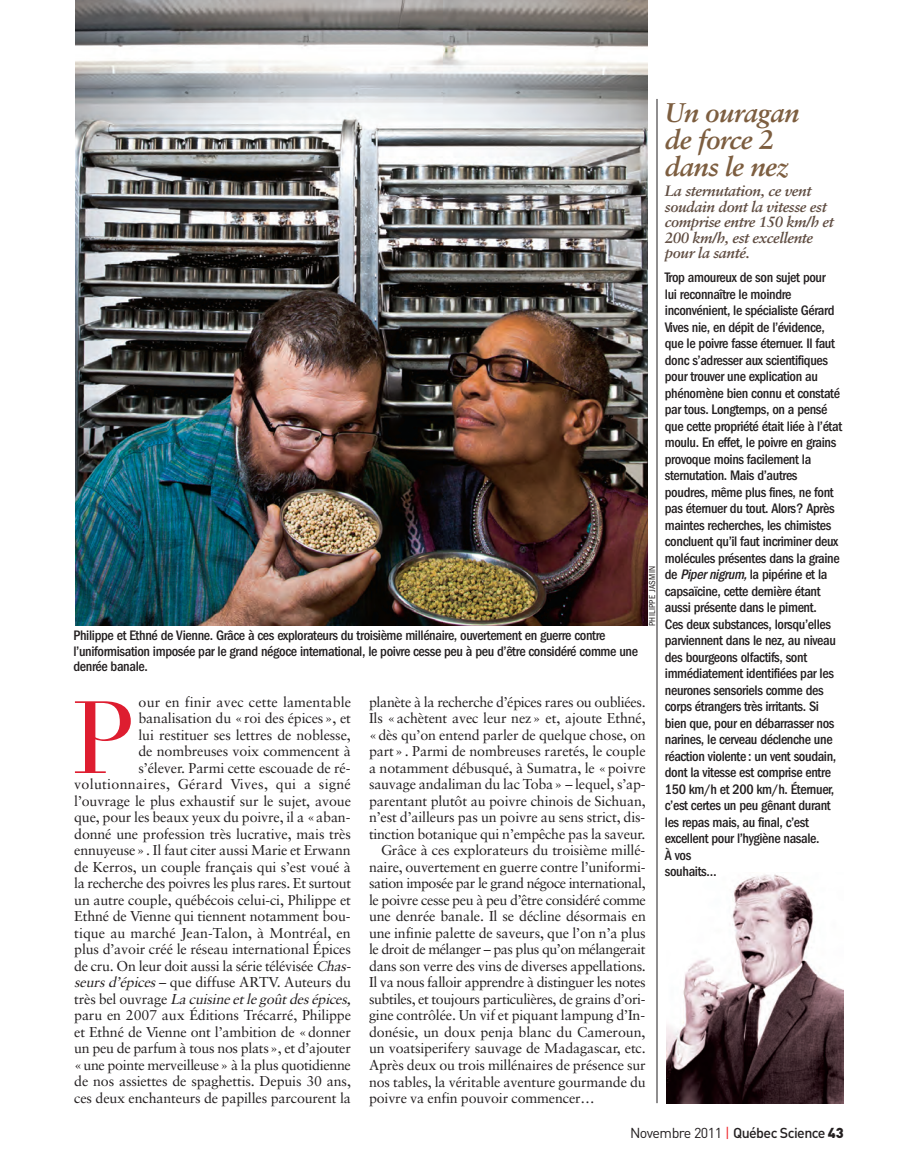
<style>
.page{position:relative;width:918px;height:1175px;background:#fff}
.page>*{position:absolute;margin:0;border:0;box-sizing:border-box;transform-origin:0 0}
.t1{font:101.7px "Bauer Bodoni";color:#de1d30}
.t2{font:italic 700 27px/27px "Sabon";letter-spacing:-.025em;color:#7d5e40}
.t3{font:italic 700 15px/15.5px "Sabon";letter-spacing:-.025em;color:#604d42}
.t4{font:14.25px/16.5px "Sabon";letter-spacing:-.01em;color:#231f20;text-align:right}
.t5{font:500 condensed 14.25px/16.5px "Franklin Gothic";letter-spacing:-.025em;color:#231f20}
.t6{font:14.25px "Sabon";letter-spacing:-.035em;color:#231f20}
.t7{font:14.25px "Sabon";letter-spacing:-.03em;color:#231f20}
.t8{font:500 14.25px "DIN";letter-spacing:-.04em;color:#231f20}
.t9{font:condensed 9px "Franklin Gothic";letter-spacing:.025em;color:#231f20}
.s1{font-style:italic}
.s2{font-family:"Utility";font-weight:900;font-size:9px;color:#fff}
.s3{font-weight:400}
.s4{font-weight:400;color:#ee1d23}
.s5{font-weight:900}
</style>
<div class="page">
<img style="left:666px;top:874px;width:177px;height:229px">
<hr style="left:657px;top:99px;width:1px;height:1004px;background:#231f20">
<img style="left:75px;top:0;width:573px;height:625px">
<p class="t2" style="left:665px;top:101px;width:136px">Un ouragan de force 2 dans le nez</p>
<p class="t3" style="left:665px;top:184px;width:171px">La sternutation, ce vent soudain dont la vitesse est comprise entre 150 km/h et<br>200 km/h, est excellente pour la santé.</p>
<p class="t5" style="left:665px;top:270px;width:179px">Trop amoureux de son sujet pour<br>lui reconnaître le moindre inconvénient, le spécialiste Gérard<br>Vives nie, en dépit de l’évidence, que le poivre fasse éternuer. Il faut donc s’adresser aux scientifiques pour trouver une explication au phénomène bien connu et constaté par tous. Longtemps, on a pensé que cette propriété était liée à l’état moulu. En effet, le poivre en grains provoque moins facilement la sternutation. Mais d’autres poudres, même plus fines, ne font pas éternuer du tout. Alors? Après maintes recherches, les chimistes concluent qu’il faut incriminer deux molécules présentes dans la graine de <span class="s1">Pipernigrum,</span>la pipérine et la capsaïcine, cette dernière étant aussi présente dans le piment.<br>Ces deux substances, lorsqu’elles parviennent dans le nez, au niveau des bourgeons olfactifs, sont immédiatement identifiées par les neurones sensoriels comme des corps étrangers très irritants. Si bien que, pour en débarrasser nos narines, le cerveau déclenche une réaction violente : un vent soudain, dont la vitesse est comprise entre<br>150 km/h et 200 km/h. Éternuer, c’est certes un peu gênant durant les repas mais, au final, c’est excellent pour l’hygiène nasale.<br>À vos<br>souhaits…</p>
<p class="t9" style="left:649px;top:626px;width:61px;rotate:-90deg">PHILIPPE JASMIN</p>
<p class="t5" style="left:73px;top:628px;width:566px;line-height:15.8px">Philippe et Ethné de Vienne. Grâce à ces explorateurs du troisième millénaire, ouvertement en guerre contre l’uniformisation imposée par le grand négoce international, le poivre cesse peu à peu d’être considéré comme une denrée banale.</p>
<p class="t4" style="left:74px;top:694px;width:281px">our en finir avec cette lamentable<br>bana lisation du «roi des épices», et<br>lui restituer ses lettres de noblesse,<br>de nombreuses voix commencent à<br>s’élever. Parmi cette escouade de ré&shy;volutionnaires, Gérard Vives, qui a signé l’ouvrage le plus exhaustif sur le sujet, avoue que, pour les beaux yeux du poivre, il a «aban&shy;donné une profession très lucrative, mais très ennuyeuse». Il faut citer aussi Marie et Erwann de Kerros, un couple français qui s’est voué à la recherche des poivres les plus rares. Et surtout un autre couple, québécois celui-ci, Philippe et Ethné de Vienne qui tiennent notamment bou&shy;tique au marché Jean-Talon, à Montréal, en plus d’avoir créé le réseau international Épices de cru. On leur doit aussi la série télévisée <span class="s1">Chas&shy;seursd’épices</span>– que diffuse ARTV. Auteurs du t r è s b e l o u v r a g e <span class="s1">La cuisine etle goûtdesépices, </span>paru en 2007 aux Éditions Trécarré, Philippe et Ethné de Vienne ont l’ambition de «donner un peu de parfum à tous nos plats», et d’ajouter «une pointe merveilleuse» à la plus quotidienne de nos assiettes de spaghettis. Depuis 30 ans, ces deux enchanteurs de papilles parcourent la</p>
<p class="t4" style="left:369px;top:694px;width:278px">planète à la recherche d’épices rares ou oubliées.</p>
<p class="t1" style="left:73px;top:701px;width:64px">P</p>
<p class="t4" style="left:369px;top:711px;width:278px">Ils «achètent avec leur nez» et, ajoute Ethné,</p>
<p class="t4" style="left:369px;top:727px;width:278px">«dès qu’on entend parler de quelque chose, on</p>
<p class="t4" style="left:369px;top:744px;width:278px">part». Parmi de nombreuses raretés, le couple</p>
<p class="t4" style="left:369px;top:760px;width:278px">a notamment débusqué, à Sumatra, le «poivre</p>
<p class="t4" style="left:369px;top:777px;width:278px">sauvage andaliman du lac Toba» – lequel, s’ap-</p>
<p class="t4" style="left:369px;top:793px;width:278px">parentant plutôt au poivre chinois de Sichuan,</p>
<p class="t4" style="left:369px;top:810px;width:278px">n’est d’ailleurs pas un poivre au sens strict, dis-</p>
<p class="t4" style="left:369px;top:826px;width:278px">tinction botanique qui n’empêche pas la saveur.</p>
<p class="t4" style="left:381px;top:843px;width:266px">Grâce à ces explorateurs du troisième millé-</p>
<p class="t4" style="left:369px;top:859px;width:278px">naire, ouvertement en guerre contre l’uniformi-</p>
<p class="t6" style="left:369px;top:877px;width:278px">sation imposée par le grand négoce international,</p>
<p class="t4" style="left:369px;top:892px;width:278px">le poivre cesse peu à peu d’être considéré comme</p>
<p class="t4" style="left:369px;top:909px;width:278px">une denrée banale. Il se décline désormais en</p>
<p class="t4" style="left:369px;top:925px;width:278px">une infinie palette de saveurs, que l’on n’a plus</p>
<p class="t6" style="left:369px;top:943px;width:278px">le droit de mélanger – pas plus qu’on mélangerait</p>
<p class="t4" style="left:369px;top:958px;width:278px">dans son verre des vins de diverses appellations.</p>
<p class="t4" style="left:369px;top:975px;width:278px">Il va nous falloir apprendre à distinguer les notes</p>
<p class="t7" style="left:369px;top:993px;width:278px">subtiles, et toujours particulières, de grains d’ori-</p>
<p class="t4" style="left:369px;top:1008px;width:278px">gine contrôlée. Un vif et piquant lampung d’In-</p>
<p class="t4" style="left:369px;top:1024px;width:278px">donésie, un doux penja blanc du Cameroun,</p>
<p class="t4" style="left:369px;top:1041px;width:278px">un voatsiperifery sauvage de Madagascar, etc.</p>
<p class="t4" style="left:369px;top:1057px;width:278px">Après deux ou trois millénaires de présence sur</p>
<p class="t4" style="left:369px;top:1074px;width:278px">nos tables, la véritable aventure gourmande du</p>
<p class="t4" style="left:369px;top:1090px;width:246px">poivre va enfin pouvoir commencer… <span class="s2">QS</span></p>
<p class="t8" style="left:630px;top:1124px;width:215px"><span class="s3">Novembre 2011</span> <span class="s4">|</span> Québec Science <span class="s5">43</span></p>
</div>
